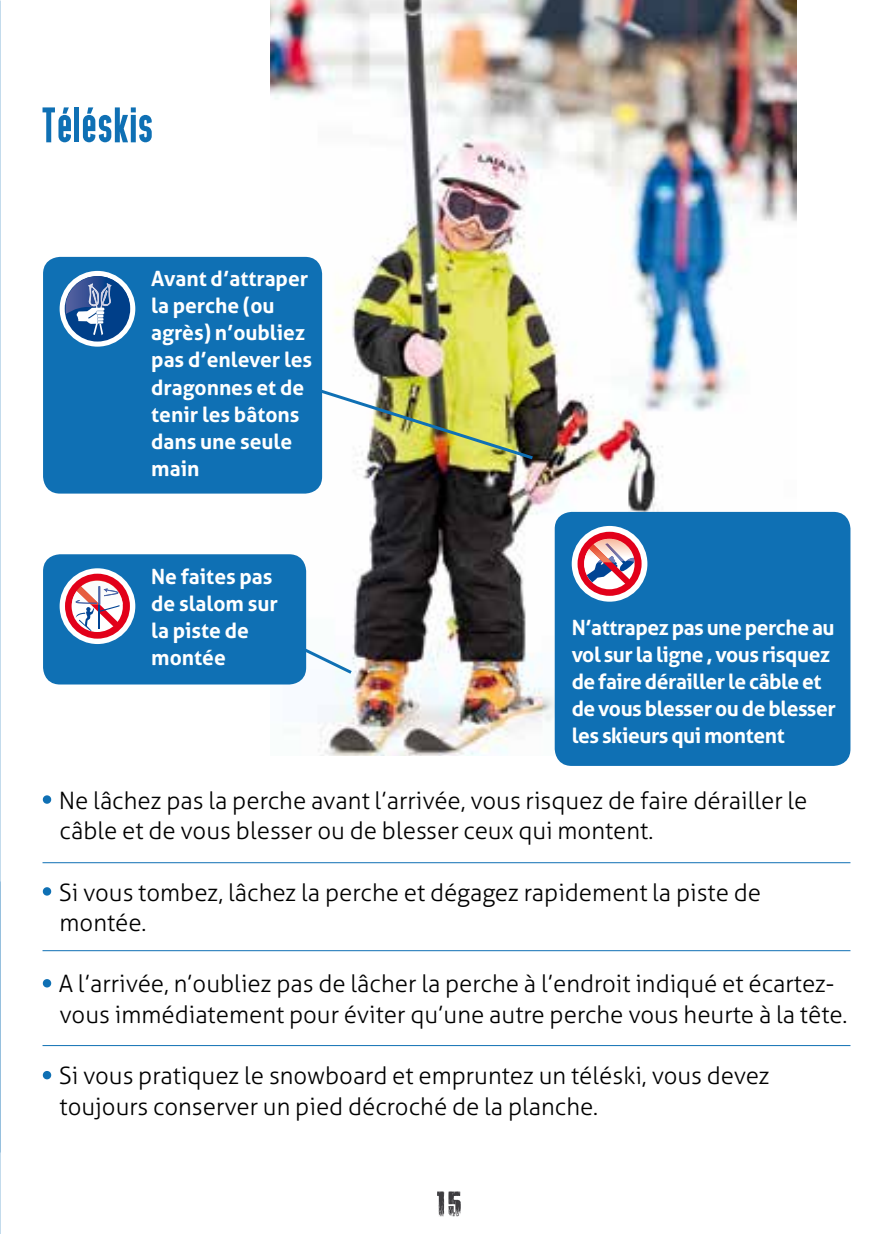
<style>
.page{position:relative;width:893px;height:1234px;background:#fff}
.page>*{position:absolute;margin:0;border:0;box-sizing:border-box;transform-origin:0 0}
.t1{font:51px "Bold Testament";letter-spacing:.02em;color:#0f70b4}
.t2{font:300 24px/30.6px "Aller";color:#000}
.t3{font:700 21px/27px "Aller";letter-spacing:-.015em;color:#fff}
.s1{color:#0f70b4}
</style>
<div class="page">
<svg style="left:437px;top:1191px;width:24px;height:25px"></svg>
<img style="left:0;top:0;width:1px;height:1233px">
<img style="left:270px;top:0;width:526px;height:755px">
<svg style="left:42px;top:795px;width:10px;height:9px"></svg>
<svg style="left:42px;top:887px;width:10px;height:9px"></svg>
<svg style="left:42px;top:979px;width:10px;height:9px"></svg>
<svg style="left:42px;top:1071px;width:10px;height:9px"></svg>
<hr style="left:43px;top:862px;width:807px;height:1px;background:#0f70b4">
<hr style="left:43px;top:949px;width:807px;height:1px;background:#0f70b4">
<hr style="left:43px;top:1044px;width:807px;height:1px;background:#0f70b4">
<div style="left:43px;top:257px;width:279px;height:236px;background:#0f70b4;border-radius:17px"></div>
<div style="left:43px;top:554px;width:263px;height:130px;background:#0f70b4;border-radius:17px"></div>
<div style="left:555px;top:512px;width:295px;height:253px;background:#0f70b4;border-radius:17px"></div>
<div style="left:60px;top:271px;width:75px;height:75px;background:#fff;border-radius:50%"></div>
<div style="left:65px;top:276px;width:65px;height:65px;background:#003f89;border-radius:50%"></div>
<svg style="left:66px;top:276px;width:64px;height:59px"></svg>
<div style="left:60px;top:568px;width:75px;height:76px;background:#fff;border-radius:50%"></div>
<div style="left:65px;top:573px;width:65px;height:65px;background:#e2001a;border-radius:50%"></div>
<svg style="left:72px;top:580px;width:51px;height:50px"></svg>
<div style="left:572px;top:526px;width:75px;height:75px;background:#fff;border-radius:50%"></div>
<div style="left:578px;top:531px;width:64px;height:64px;background:#e2001a;border-radius:50%"></div>
<div style="left:584px;top:538px;width:51px;height:51px;background:#fff;border-radius:50%"></div>
<svg style="left:584px;top:538px;width:50px;height:47px"></svg>
<img style="left:322px;top:367px;width:214px;height:94px">
<svg style="left:304px;top:642px;width:51px;height:34px"></svg>
<h1 class="t1" style="left:43px;top:96px;width:113px">Téléskis</h1>
<p class="t3" style="left:151px;top:265px;width:162px">Avant d’attraper la perche (ou agrès) n’oubliez pas d’enlever les dragonnes et de tenir les bâtons dans une seule main</p>
<p class="t3" style="left:151px;top:562px;width:128px">Ne faites pas de slalom sur la piste de montée</p>
<p class="t3" style="left:572px;top:613px;width:266px">N’attrapez pas une perche au vol sur la ligne , vous risquez de faire dérailler le câble et de vous blesser ou de blesser les skieurs qui montent</p>
<p class="t2" style="left:60px;top:784px;width:749px;text-indent:-17px"><span class="s1">•</span> Ne lâchez pas la perche avant l’arrivée, vous risquez de faire dérailler le câble et de vous blesser ou de blesser ceux qui montent.</p>
<p class="t2" style="left:60px;top:876px;width:703px;text-indent:-17px"><span class="s1">•</span> Si vous tombez, lâchez la perche et dégagez rapidement la piste de montée.</p>
<p class="t2" style="left:60px;top:968px;width:789px;text-indent:-17px"><span class="s1">•</span> A l’arrivée, n’oubliez pas de lâcher la perche à l’endroit indiqué et écartez&shy;vous immédiatement pour éviter qu’une autre perche vous heurte à la tête.</p>
<p class="t2" style="left:60px;top:1060px;width:712px;text-indent:-17px"><span class="s1">•</span> Si vous pratiquez le snowboard et empruntez un téléski, vous devez toujours conserver un pied décroché de la planche.</p>
</div>
